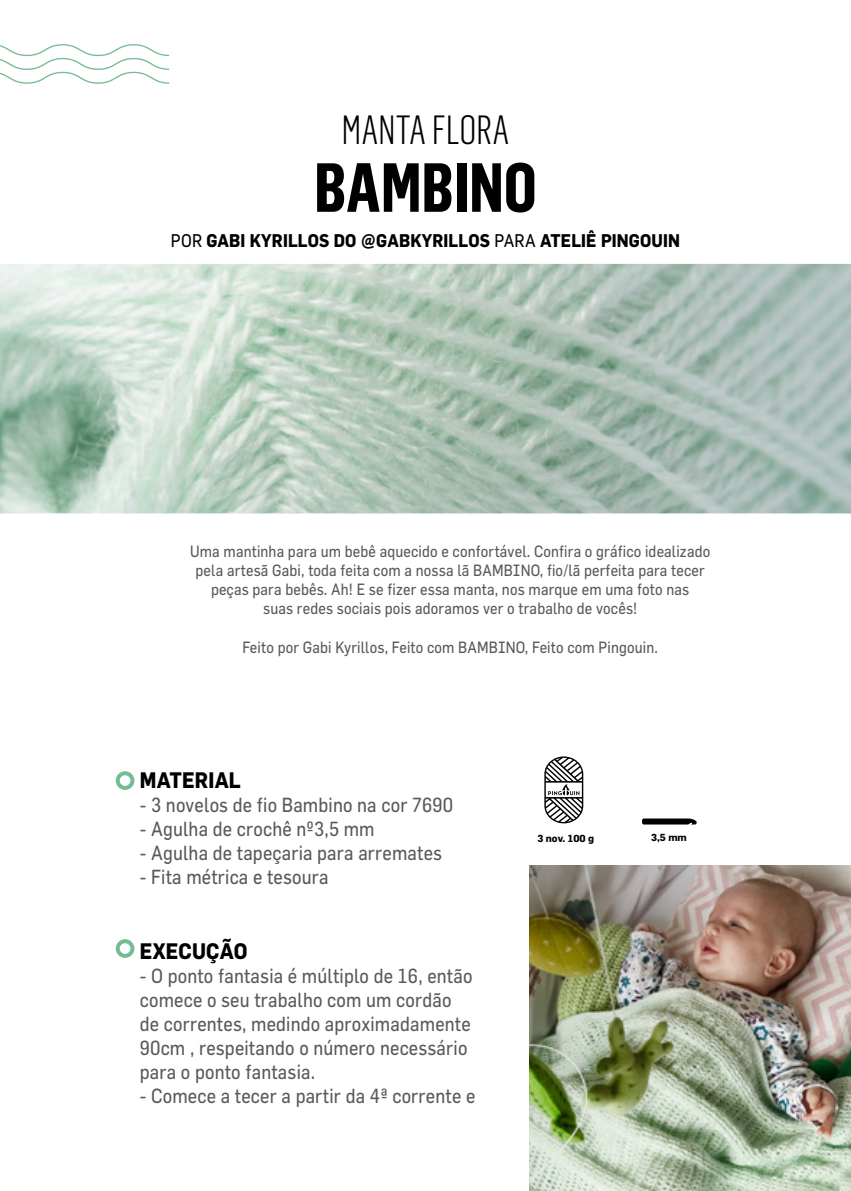
<style>
.page{position:relative;width:851px;height:1191px;background:#fff}
.page>*{position:absolute;margin:0;border:0;box-sizing:border-box;transform-origin:0 0}
.t1{font:700 68px "Flama Cond";color:#000}
.t2{font:300 40px "Flama Cond";color:#000}
.t3{font:700 22px "Flama";letter-spacing:.01em;color:#000;scale:.9 1}
.t4{font:20px/24px "Flama";letter-spacing:.01em;color:#58595b;scale:.9 1}
.t5{font:700 18px "Flama";letter-spacing:.01em;color:#000;scale:.9 1}
.t6{font:16px/19.2px "Flama";letter-spacing:.01em;color:#58595b;text-align:center;scale:.9 1}
.t7{font:700 10px "Flama";color:#000}
.s1{font-weight:400}
</style>
<div class="page">
<img style="left:0;top:264px;width:850px;height:249px">
<svg style="left:0;top:44px;width:169px;height:40px"></svg>
<div style="left:116px;top:771px;width:18px;height:19px;border:4px solid #75bc92;border-radius:50%"></div>
<div style="left:116px;top:939px;width:18px;height:19px;border:4px solid #75bc92;border-radius:50%"></div>
<svg style="left:544px;top:756px;width:39px;height:67px"></svg>
<svg style="left:642px;top:818px;width:54px;height:6px"></svg>
<img style="left:529px;top:865px;width:321px;height:326px">
<h2 class="t2" style="left:341px;top:99px;width:170px">MANTA FLORA</h2>
<h1 class="t1" style="left:314px;top:137px;width:224px">BAMBINO</h1>
<p class="t5" style="left:171px;top:230px;width:567px"><span class="s1">POR</span> GABI KYRILLOS DO @GABKYRILLOS <span class="s1">PARA</span> ATELIÊ PINGOUIN</p>
<p class="t6" style="left:190px;top:541px;width:579px">Uma mantinha para um bebê aquecido e confortável. Confira o gráfico idealizado pela artesã Gabi, toda feita com a nossa lã BAMBINO, fio/lã perfeita para tecer peças para bebês. Ah! E se fizer essa manta, nos marque em uma foto nas<br>suas redes sociais pois adoramos ver o trabalho de vocês!</p>
<p class="t6" style="left:242px;top:637px;width:463px">Feito por Gabi Kyrillos, Feito com BAMBINO, Feito com Pingouin.</p>
<h3 class="t3" style="left:140px;top:767px;width:114px">MATERIAL</h3>
<p class="t4" style="left:140px;top:792px;width:349px">- 3 novelos de fio Bambino na cor 7690</p>
<p class="t4" style="left:140px;top:816px;width:262px">- Agulha de crochê nº3,5 mm</p>
<p class="t4" style="left:140px;top:840px;width:337px">- Agulha de tapeçaria para arremates</p>
<p class="t4" style="left:140px;top:864px;width:211px">- Fita métrica e tesoura</p>
<h3 class="t3" style="left:140px;top:937px;width:121px">EXECUÇÃO</h3>
<p class="t4" style="left:140px;top:963px;width:371px">- O ponto fantasia é múltiplo de 16, então comece o seu trabalho com um cordão de correntes, medindo aproximadamente 90cm , respeitando o número necessário para o ponto fantasia.</p>
<p class="t4" style="left:140px;top:1083px;width:374px">- Comece a tecer a partir da 4ª corrente e</p>
<p class="t7" style="left:537px;top:832px;width:58px">3 nov. 100 g</p>
<p class="t7" style="left:651px;top:831px;width:37px">3,5 mm</p>
</div>
